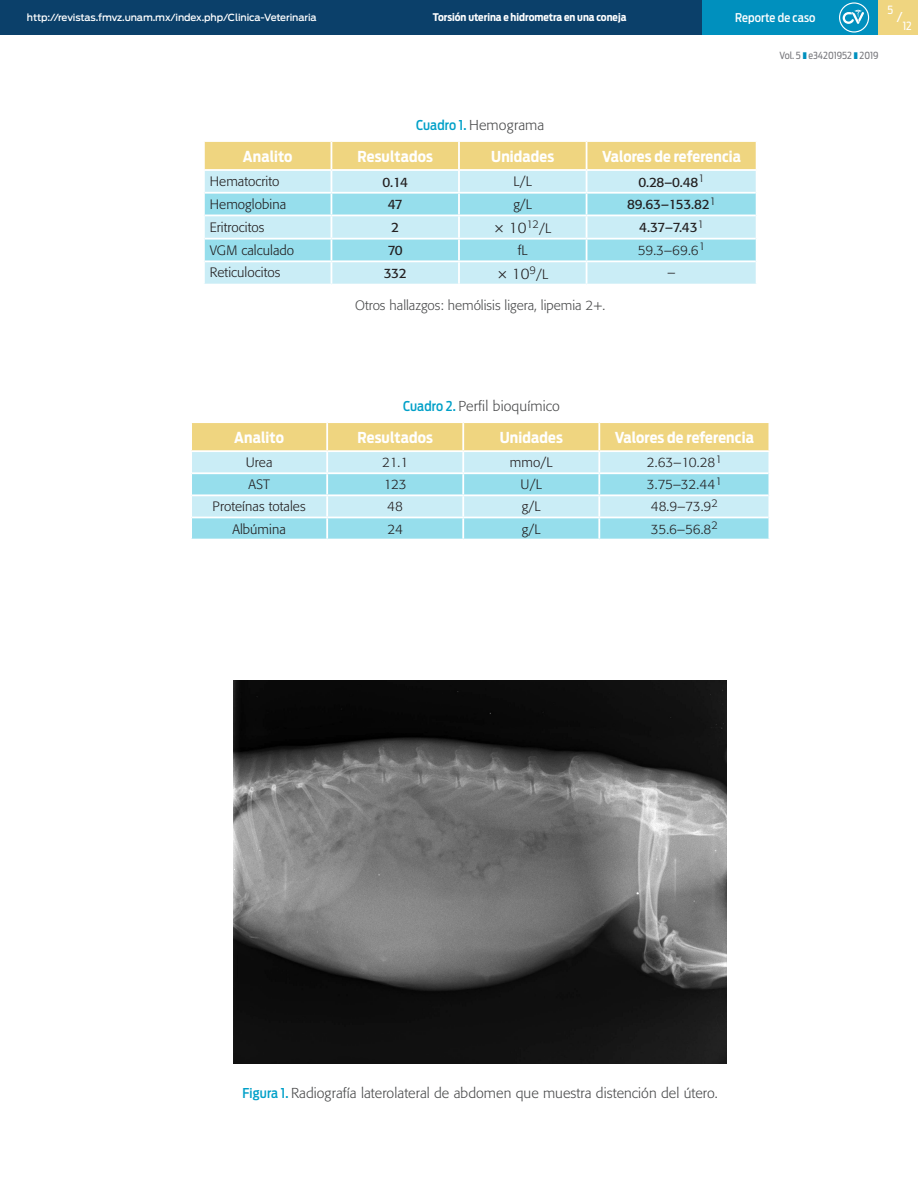
<style>
.page{position:relative;width:918px;height:1188px;background:#fff}
.page>*{position:absolute;margin:0;border:0;box-sizing:border-box;transform-origin:0 0}
._06_tabla_b_subtitul{font:700 15px "Antenna Cond";letter-spacing:.01em;color:#fff}
._06_tabla_c_texto{font:300 15px "Formata";color:#231f20}
._07_figura_pie{font:300 14.25px "Formata";letter-spacing:.005em;color:#4b4c4d}
._06_tabla_a_titulo{font:300 14.25px "Formata";letter-spacing:.01em;color:#4b4c4d}
._06_tabla_c_texto-2{font:300 13.5px "Formata";letter-spacing:.005em;color:#231f20}
._06_tabla_c_texto-3{font:13.5px "Formata";letter-spacing:-.03em;color:#231f20}
._06_tabla_e_pies_tab{font:300 13.5px "Formata";color:#4b4c4d}
.t1{font:13.5px "Antenna Cond";color:#fff}
.t2{font:500 12px "Antenna Cond";letter-spacing:.01em;color:#fff}
.t3{font:11.25px "Antenna Cond";color:#fff}
.t4{font:700 10.5px "Antenna Cond";color:#fff}
.t5{font:500 9.75px "Antenna";letter-spacing:-.01em;color:#fff}
.t6{font:9.75px "Antenna Cond";color:#79797e}
.s1{font-family:"Antenna Cond";font-weight:500;font-size:13.5px;color:#00a0c8}
.s2{font-size:13.5px}
</style>
<div class="page">
<div style="left:0;top:0;width:918px;height:34px;background:#0b406a"></div>
<div style="left:702px;top:0;width:185px;height:34px;background:#0090be"></div>
<div style="left:884px;top:0;width:34px;height:34px;background:#efd580"></div>
<svg style="left:839px;top:2px;width:30px;height:31px"></svg>
<div style="left:879px;top:0;width:8px;height:34px;background:#efd580"></div>
<svg style="left:204px;top:142px;width:553px;height:142px;background:#c3e4db"></svg>
<hr style="left:756px;top:261px;width:2px;height:23px;background:#fff">
<hr style="left:205px;top:192px;width:126px;height:2px;background:#fff">
<hr style="left:331px;top:192px;width:128px;height:2px;background:#fff">
<hr style="left:459px;top:192px;width:128px;height:2px;background:#fff">
<hr style="left:587px;top:192px;width:169px;height:2px;background:#fff">
<hr style="left:205px;top:238px;width:126px;height:2px;background:#fff">
<hr style="left:331px;top:238px;width:128px;height:2px;background:#fff">
<hr style="left:459px;top:238px;width:128px;height:2px;background:#fff">
<hr style="left:587px;top:238px;width:169px;height:2px;background:#fff">
<hr style="left:205px;top:215px;width:126px;height:1px;background:#fff">
<hr style="left:331px;top:215px;width:128px;height:1px;background:#fff">
<hr style="left:459px;top:215px;width:128px;height:1px;background:#fff">
<hr style="left:587px;top:215px;width:169px;height:1px;background:#fff">
<hr style="left:205px;top:260px;width:126px;height:2px;background:#fff">
<hr style="left:331px;top:260px;width:128px;height:2px;background:#fff">
<hr style="left:459px;top:260px;width:128px;height:2px;background:#fff">
<hr style="left:587px;top:260px;width:169px;height:2px;background:#fff">
<hr style="left:203px;top:142px;width:2px;height:27px;background:#fff">
<hr style="left:756px;top:142px;width:2px;height:27px;background:#fff">
<hr style="left:203px;top:169px;width:128px;height:2px;background:#fff">
<hr style="left:331px;top:169px;width:128px;height:2px;background:#fff">
<hr style="left:459px;top:169px;width:128px;height:2px;background:#fff">
<hr style="left:587px;top:169px;width:171px;height:2px;background:#fff">
<svg style="left:192px;top:423px;width:576px;height:116px;background:#c0e1d5"></svg>
<hr style="left:326px;top:423px;width:2px;height:27px;background:#fff">
<hr style="left:462px;top:423px;width:2px;height:27px;background:#fff">
<hr style="left:598px;top:423px;width:2px;height:27px;background:#fff">
<hr style="left:326px;top:452px;width:2px;height:20px;background:#fff">
<hr style="left:462px;top:452px;width:2px;height:20px;background:#fff">
<hr style="left:598px;top:452px;width:2px;height:20px;background:#fff">
<hr style="left:326px;top:474px;width:2px;height:20px;background:#fff">
<hr style="left:462px;top:474px;width:2px;height:20px;background:#fff">
<hr style="left:598px;top:474px;width:2px;height:20px;background:#fff">
<hr style="left:326px;top:496px;width:2px;height:21px;background:#fff">
<hr style="left:462px;top:496px;width:2px;height:21px;background:#fff">
<hr style="left:598px;top:496px;width:2px;height:21px;background:#fff">
<hr style="left:326px;top:518px;width:2px;height:21px;background:#fff">
<hr style="left:462px;top:518px;width:2px;height:21px;background:#fff">
<hr style="left:598px;top:518px;width:2px;height:21px;background:#fff">
<hr style="left:192px;top:472px;width:135px;height:2px;background:#fff">
<hr style="left:327px;top:472px;width:136px;height:2px;background:#fff">
<hr style="left:463px;top:472px;width:136px;height:2px;background:#fff">
<hr style="left:599px;top:472px;width:169px;height:2px;background:#fff">
<hr style="left:192px;top:517px;width:135px;height:1px;background:#fff">
<hr style="left:327px;top:517px;width:136px;height:1px;background:#fff">
<hr style="left:463px;top:517px;width:136px;height:1px;background:#fff">
<hr style="left:599px;top:517px;width:169px;height:1px;background:#fff">
<hr style="left:192px;top:494px;width:135px;height:2px;background:#fff">
<hr style="left:327px;top:494px;width:136px;height:2px;background:#fff">
<hr style="left:463px;top:494px;width:136px;height:2px;background:#fff">
<hr style="left:599px;top:494px;width:169px;height:2px;background:#fff">
<hr style="left:190px;top:450px;width:137px;height:2px;background:#fff">
<hr style="left:327px;top:450px;width:136px;height:2px;background:#fff">
<hr style="left:463px;top:450px;width:136px;height:2px;background:#fff">
<hr style="left:599px;top:450px;width:171px;height:2px;background:#fff">
<img style="left:234px;top:681px;width:493px;height:382px">
<p class="t5" style="left:27px;top:12px;width:291px">http://revistas.fmvz.unam.mx/index.php/Clinica-Veterinaria</p>
<p class="t2" style="left:735px;top:10px;width:82px">Reporte de caso</p>
<p class="t4" style="left:433px;top:11px;width:195px">Torsión uterina e hidrometra en una coneja</p>
<p class="t6" style="left:780px;top:50px;width:101px">Vol. 5 e34201952 2019</p>
<p class="t3" style="left:887px;top:3px;width:7px">5</p>
<p class="t1" style="left:897px;top:9px;width:7px">/</p>
<p class="t3" style="left:903px;top:19px;width:10px">12</p>
<p class="_06_tabla_a_titulo" style="left:416px;top:117px;width:130px"><span class="s1">Cuadro 1.</span> Hemograma</p>
<p class="_06_tabla_b_subtitul" style="left:243px;top:147px;width:51px">Analito</p>
<p class="_06_tabla_b_subtitul" style="left:358px;top:147px;width:77px">Resultados</p>
<p class="_06_tabla_b_subtitul" style="left:491px;top:147px;width:65px">Unidades</p>
<p class="_06_tabla_b_subtitul" style="left:602px;top:147px;width:141px">Valores de referencia</p>
<p class="_06_tabla_c_texto-2" style="left:210px;top:173px;width:71px">Hematocrito</p>
<p class="_06_tabla_c_texto-3" style="left:382px;top:174px;width:27px">0.14</p>
<p class="_06_tabla_c_texto-2" style="left:514px;top:173px;width:20px">L/L</p>
<p class="_06_tabla_c_texto-3" style="left:638px;top:174px;width:68px">0.28–0.48<sup>1</sup></p>
<p class="_06_tabla_c_texto-2" style="left:210px;top:196px;width:78px">Hemoglobina</p>
<p class="_06_tabla_c_texto-3" style="left:388px;top:196px;width:17px">47</p>
<p class="_06_tabla_c_texto-2" style="left:513px;top:196px;width:20px">g/L</p>
<p class="_06_tabla_c_texto-3" style="left:627px;top:196px;width:90px">89.63–153.82<sup>1</sup></p>
<p class="_06_tabla_c_texto-2" style="left:210px;top:219px;width:56px">Eritrocitos</p>
<p class="_06_tabla_c_texto-3" style="left:391px;top:219px;width:9px">2</p>
<p class="_06_tabla_c_texto" style="left:494px;top:219px;width:58px">× 10<sup>12</sup><span class="s2">/L</span></p>
<p class="_06_tabla_c_texto-3" style="left:639px;top:219px;width:66px">4.37–7.43<sup>1</sup></p>
<p class="_06_tabla_c_texto-2" style="left:210px;top:242px;width:86px">VGM calculado</p>
<p class="_06_tabla_c_texto-3" style="left:388px;top:242px;width:17px">70</p>
<p class="_06_tabla_c_texto-2" style="left:518px;top:242px;width:11px">fL</p>
<p class="_06_tabla_c_texto-2" style="left:638px;top:242px;width:69px">59.3–69.6<sup>1</sup></p>
<p class="_06_tabla_c_texto-2" style="left:210px;top:265px;width:72px">Reticulocitos</p>
<p class="_06_tabla_c_texto-3" style="left:384px;top:265px;width:24px">332</p>
<p class="_06_tabla_c_texto" style="left:497px;top:265px;width:52px">× 10<sup>9</sup><span class="s2">/L</span></p>
<p class="_06_tabla_c_texto-2" style="left:668px;top:265px;width:9px">–</p>
<p class="_06_tabla_e_pies_tab" style="left:355px;top:298px;width:252px">Otros hallazgos: hemólisis ligera, lipemia 2+.</p>
<p class="_06_tabla_a_titulo" style="left:403px;top:398px;width:158px"><span class="s1">Cuadro 2.</span> Perfil bioquímico</p>
<p class="_06_tabla_b_subtitul" style="left:234px;top:428px;width:51px">Analito</p>
<p class="_06_tabla_b_subtitul" style="left:358px;top:428px;width:77px">Resultados</p>
<p class="_06_tabla_b_subtitul" style="left:500px;top:428px;width:65px">Unidades</p>
<p class="_06_tabla_b_subtitul" style="left:615px;top:428px;width:141px">Valores de referencia</p>
<p class="_06_tabla_c_texto-2" style="left:246px;top:455px;width:28px">Urea</p>
<p class="_06_tabla_c_texto-2" style="left:382px;top:455px;width:28px">21.1</p>
<p class="_06_tabla_c_texto-2" style="left:510px;top:455px;width:44px">mmo/L</p>
<p class="_06_tabla_c_texto-2" style="left:647px;top:455px;width:76px">2.63–10.28<sup>1</sup></p>
<p class="_06_tabla_c_texto-2" style="left:249px;top:477px;width:23px">AST</p>
<p class="_06_tabla_c_texto-2" style="left:384px;top:477px;width:24px">123</p>
<p class="_06_tabla_c_texto-2" style="left:521px;top:477px;width:23px">U/L</p>
<p class="_06_tabla_c_texto-2" style="left:647px;top:477px;width:76px">3.75–32.44<sup>1</sup></p>
<p class="_06_tabla_c_texto-2" style="left:213px;top:499px;width:95px">Proteínas totales</p>
<p class="_06_tabla_c_texto-2" style="left:387px;top:499px;width:17px">48</p>
<p class="_06_tabla_c_texto-2" style="left:522px;top:499px;width:20px">g/L</p>
<p class="_06_tabla_c_texto-2" style="left:651px;top:499px;width:69px">48.9–73.9<sup>2</sup></p>
<p class="_06_tabla_c_texto-2" style="left:232px;top:521px;width:55px">Albúmina</p>
<p class="_06_tabla_c_texto-2" style="left:387px;top:521px;width:17px">24</p>
<p class="_06_tabla_c_texto-2" style="left:522px;top:521px;width:20px">g/L</p>
<p class="_06_tabla_c_texto-2" style="left:651px;top:521px;width:69px">35.6–56.8<sup>2</sup></p>
<p class="_07_figura_pie" style="left:243px;top:1085px;width:477px"><span class="s1">Figura 1.</span> Radiografía laterolateral de abdomen que muestra distención del útero.</p>
</div>
